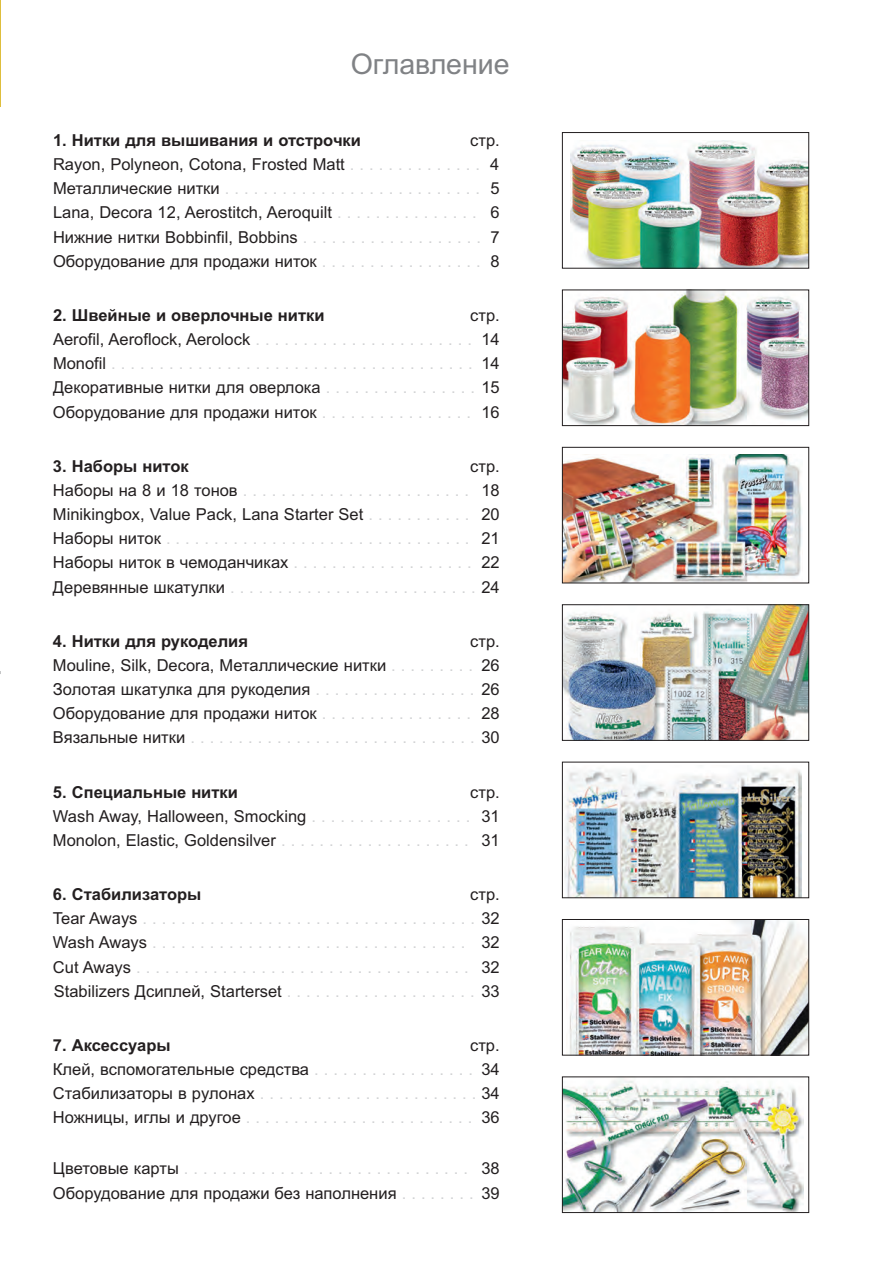
<style>
.page{position:relative;width:894px;height:1263px;background:#fff}
.page>*{position:absolute;margin:0;border:0;box-sizing:border-box;transform-origin:0 0}
.t1{font:28.5px "Arial";color:#808285}
.t2{font:16.5px/24.2px "Arial";color:#231f20;text-align:justify}
.t3{font:16.5px/24.2px "Arial";color:#d1d2d4;text-align:justify}
.t4{font:700 16.5px "Arial";color:#231f20}
.s1{color:#d1d2d4}
.s2{color:#231f20}
</style>
<div class="page">
<img style="left:570px;top:140px;width:236px;height:126px">
<div style="left:562px;top:132px;width:246px;height:136px;border:1px solid #231f20"></div>
<img style="left:564px;top:292px;width:242px;height:132px">
<div style="left:562px;top:290px;width:246px;height:136px;border:1px solid #231f20"></div>
<img style="left:564px;top:454px;width:237px;height:127px">
<div style="left:562px;top:447px;width:246px;height:136px;border:1px solid #231f20"></div>
<img style="left:564px;top:606px;width:242px;height:132px">
<div style="left:562px;top:604px;width:246px;height:136px;border:1px solid #231f20"></div>
<img style="left:564px;top:768px;width:237px;height:128px">
<div style="left:562px;top:762px;width:246px;height:136px;border:1px solid #231f20"></div>
<img style="left:566px;top:921px;width:240px;height:132px">
<div style="left:562px;top:919px;width:246px;height:136px;border:1px solid #231f20"></div>
<img style="left:564px;top:1078px;width:239px;height:132px">
<hr style="left:0;top:0;width:1px;height:107px;background:#debe3d">
<h1 class="t1" style="left:350px;top:47px;width:160px">Оглавление</h1>
<p class="t4" style="left:53px;top:130px;width:309px">1. Нитки для вышивания и отстрочки</p>
<p class="t2" style="left:53px;top:128px;width:448px;text-indent:417px">стр.<br>Rayon, Polyneon, Cotona, Frosted Matt <span class="s1">. . . . . . . . . . . . . .</span> 4<br>Металлические нитки <span class="s1">. . . . . . . . . . . . . . . . . . . . . . . . . . .</span> 5<br>Lana, Decora 12, Aerostitch, Aeroquilt <span class="s1">. . . . . . . . . . . . . . .</span> 6<br>Нижние нитки Bobbinfil, Bobbins <span class="s1">. . . . . . . . . . . . . . . . . . .</span> 7<br>Оборудование для продажи ниток <span class="s1">. . . . . . . . . . . . . . . . .</span> 8</p>
<p class="t4" style="left:53px;top:305px;width:273px">2. Швейные и оверлочные нитки</p>
<p class="t2" style="left:53px;top:303px;width:448px;text-indent:417px">стр.<br>Aerofil, Aeroflock, Aerolock <span class="s1">. . . . . . . . . . . . . . . . . . . . . . .</span> 14<br>Monofil <span class="s1">. . . . . . . . . . . . . . . . . . . . . . . . . . . . . . . . . . . . . .</span> 14<br>Декоративные нитки для оверлока <span class="s1">. . . . . . . . . . . . . . . .</span> 15<br>Оборудование для продажи ниток <span class="s1">. . . . . . . . . . . . . . . .</span> 16</p>
<p class="t4" style="left:53px;top:456px;width:137px">3. Наборы ниток</p>
<p class="t2" style="left:53px;top:454px;width:448px;text-indent:417px">стр.<br>Наборы на 8 и 18 тонов <span class="s1">. . . . . . . . . . . . . . . . . . . . . . . .</span> 18<br>Minikingbox, Value Pack, Lana Starter Set <span class="s1">. . . . . . . . . . .</span> 20<br>Наборы ниток <span class="s1">. . . . . . . . . . . . . . . . . . . . . . . . . . . . . . . .</span> 21<br>Наборы ниток в чемоданчиках <span class="s1">. . . . . . . . . . . . . . . . . . .</span> 22<br>Деревянные шкатулки <span class="s1">. . . . . . . . . . . . . . . . . . . . . . . . . .</span> 24</p>
<p class="t4" style="left:53px;top:631px;width:196px">4. Нитки для рукоделия</p>
<p class="t2" style="left:53px;top:629px;width:448px;text-indent:417px">стр.<br>Mouline, Silk, Decora, Металлические нитки <span class="s1">. . . . . . . . .</span> 26<br>Золотая шкатулка для рукоделия <span class="s1">. . . . . . . . . . . . . . . . .</span> 26<br>Оборудование для продажи ниток <span class="s1">. . . . . . . . . . . . . . . .</span> 28<br>Вязальные нитки <span class="s1">. . . . . . . . . . . . . . . . . . . . . . . . . . . . . .</span> 30</p>
<p class="t4" style="left:53px;top:782px;width:186px">5. Специальные нитки</p>
<p class="t2" style="left:53px;top:779px;width:448px;text-indent:417px">стр.<br>Wash Away, Halloween, Smocking <span class="s1">. . . . . . . . . . . . . . . . .</span> 31<br>Monolon, Elastic, Goldensilver <span class="s1">. . . . . . . . . . . . . . . . . . . .</span> 31</p>
<p class="t4" style="left:53px;top:884px;width:150px">6. Стабилизаторы</p>
<p class="t3" style="left:53px;top:882px;width:448px;text-indent:417px"><span class="s2">стр.<br>Tear Aways</span> . . . . . . . . . . . . . . . . . . . . . . . . . . . . . . . . . . . <span class="s2">32<br>Wash Aways</span> . . . . . . . . . . . . . . . . . . . . . . . . . . . . . . . . . <span class="s2">32<br>Cut Aways</span> . . . . . . . . . . . . . . . . . . . . . . . . . . . . . . . . . . . <span class="s2">32<br>Stabilizers Дсиплей, Starterset</span> . . . . . . . . . . . . . . . . . . . . <span class="s2">33</span></p>
<p class="t4" style="left:53px;top:1035px;width:119px">7. Аксессуары</p>
<p class="t2" style="left:53px;top:1033px;width:448px;text-indent:417px">стр.<br>Клей, вспомогательные средства <span class="s1">. . . . . . . . . . . . . . . . .</span> 34<br>Стабилизаторы в pyлoнax <span class="s1">. . . . . . . . . . . . . . . . . . . . . . .</span> 34<br>Ножницы, иглы и другое <span class="s1">. . . . . . . . . . . . . . . . . . . . . . . .</span> 36</p>
<p class="t2" style="left:53px;top:1156px;width:448px">Цветовые карты <span class="s1">. . . . . . . . . . . . . . . . . . . . . . . . . . . . . .</span> 38<br>Оборудование для продажи без наполнения <span class="s1">. . . . . . . .</span> 39</p>
</div>
